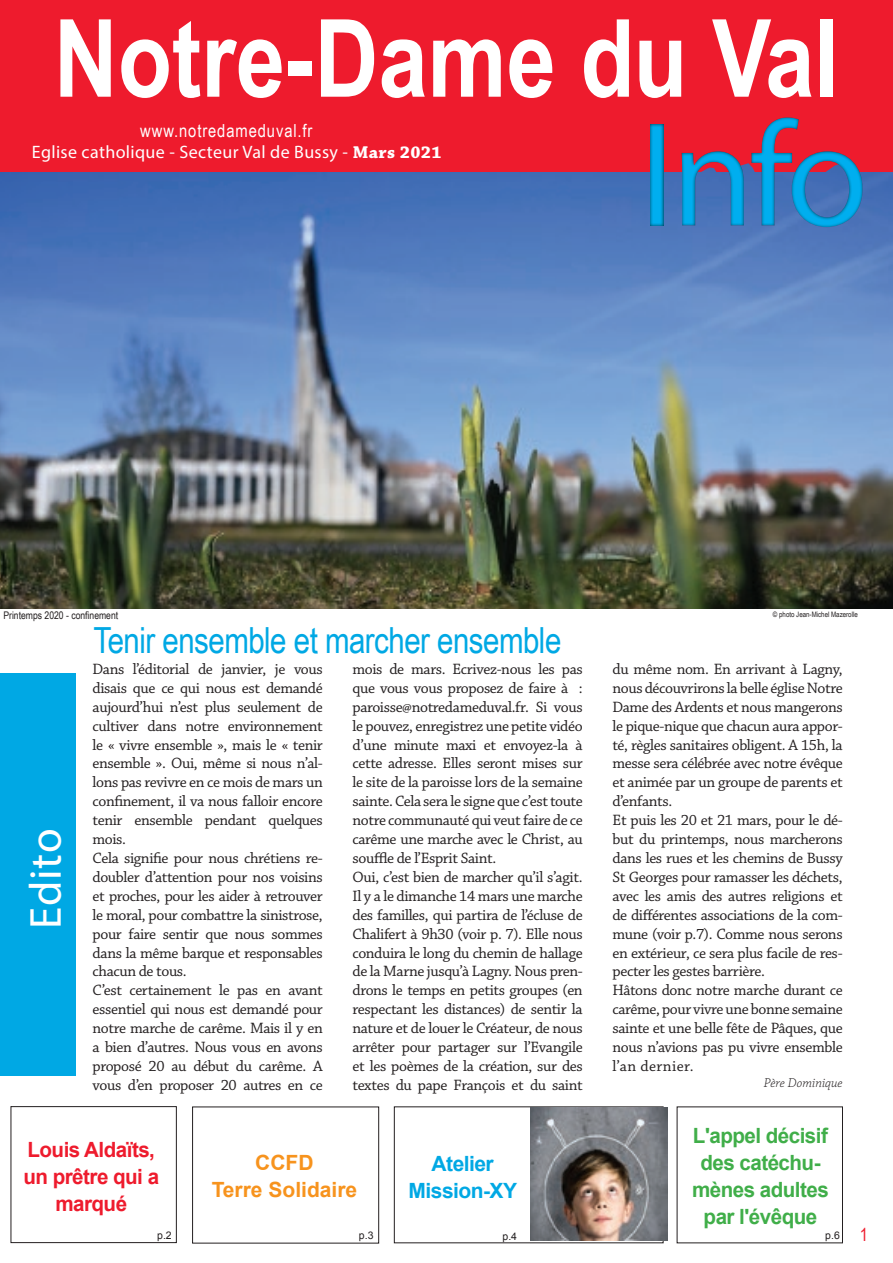
<style>
.page{position:relative;width:893px;height:1263px;background:#fff}
.page>*{position:absolute;margin:0;border:0;box-sizing:border-box;transform-origin:0 0}
.t1{font:150px "Myriad Pro";color:#00aeef}
.t2{font:700 108px "Arial Narrow";color:#fff}
.t3{font:45px "Myriad Pro";letter-spacing:.02em;color:#fff}
.t4{font:36px "Arial Narrow";letter-spacing:-.015em;color:#00a8e4}
.t5{font:700 21px/27px "Arial";letter-spacing:-.025em;color:#40ae49;text-align:center}
.t6{font:700 21px/27px "Arial";letter-spacing:-.025em;color:#ee1b2d;text-align:center}
.t7{font:700 21px/27px "Arial";color:#f7931d;text-align:center}
.t8{font:700 21px/27px "Arial";letter-spacing:-.025em;color:#00a8e4;text-align:center}
.t9{font:18px "Myriad Pro";letter-spacing:.02em;color:#fff}
.t10{font:18px "Arial Narrow";letter-spacing:.05em;color:#fff}
.t11{font:18px "Arial Narrow";color:#ee1b2d}
.t12{font:15.75px/18.9px "Chaparral Pro";letter-spacing:-.025em;color:#231f20}
.t13{font:italic 300 13.5px "Chaparral Pro";color:#231f20}
.t14{font:10.5px "Arial Narrow";color:#231f20}
.t15{font:10.5px "Arial";color:#231f20}
.t16{font:7.5px "Arial Narrow";color:#231f20}
.s1{font-family:"Chaparral Pro";font-weight:700}
</style>
<div class="page">
<div style="left:192px;top:1107px;width:187px;height:136px;border:1px solid #231f20"></div>
<img style="left:0;top:172px;width:893px;height:436px">
<div style="left:0;top:0;width:893px;height:172px;background:#ee1b2d"></div>
<div style="left:0;top:673px;width:75px;height:403px;background:#00a8e4"></div>
<div style="left:11px;top:1106px;width:166px;height:137px;border:1px solid #231f20"></div>
<div style="left:603px;top:83px;width:290px;height:207px;background:#231f20;opacity:.75"></div>
<img style="left:531px;top:1108px;width:137px;height:132px">
<h2 class="t2" style="left:54px;top:-23px;width:787px">Notre-Dame du Val</h2>
<p class="t10" style="left:140px;top:118px;width:174px">www.notredameduval.fr</p>
<h1 class="t1" style="left:639px;top:83px;width:231px">Info</h1>
<p class="t9" style="left:32px;top:141px;width:411px">Eglise catholique - Secteur Val de Bussy - <span class="s1">Mars 2021</span></p>
<p class="t14" style="left:3px;top:607px;width:116px">Printemps 2020 - confinement</p>
<h3 class="t4" style="left:94px;top:614px;width:469px">Tenir ensemble et marcher ensemble</h3>
<p class="t16" style="left:773px;top:609px;width:86px">© photo Jean-Michel Mazerolle</p>
<h3 class="t3" style="left:18px;top:929px;width:102px;rotate:-90deg">Edito</h3>
<p class="t12" style="left:93px;top:660px;width:232px">Dans l’éditorial de janvier, je vous disais que ce qui nous est demandé aujourd’hui n’est plus seulement de cultiver dans notre environnement le « vivre ensemble », mais le « tenir ensemble ». Oui, même si nous n’al&shy;lons pas revivre en ce mois de mars un confinement, il va nous falloir encore tenir ensemble pendant quelques mois.<br>Cela signifie pour nous chrétiens re&shy;doubler d’attention pour nos voisins et proches, pour les aider à retrouver le moral, pour combattre la sinistrose, pour faire sentir que nous sommes dans la même barque et responsables chacun de tous.<br>C’est certainement le pas en avant essentiel qui nous est demandé pour notre marche de carême. Mais il y en a bien d’autres. Nous vous en avons proposé 20 au début du carême. A vous d’en proposer 20 autres en ce</p>
<p class="t12" style="left:353px;top:660px;width:232px">mois de mars. Ecrivez-nous les pas que vous vous proposez de faire à : paroisse@notredameduval.fr. Si vous le pouvez, enregistrez une petite vidéo d’une minute maxi et envoyez-la à cette adresse. Elles seront mises sur le site de la paroisse lors de la semaine sainte. Cela sera le signe que c’est toute notre communauté qui veut faire de ce carême une marche avec le Christ, au souffle de l’Esprit Saint.<br>Oui, c’est bien de marcher qu’il s’agit.<br>Il y a le dimanche 14 mars une marche des familles, qui partira de l’écluse de Chalifert à 9h30 (voir p. 7). Elle nous conduira le long du chemin de hallage de la Marne jusqu’à Lagny. Nous pren&shy;drons le temps en petits groupes (en respectant les distances) de sentir la nature et de louer le Créateur, de nous arrêter pour partager sur l’Evangile et les poèmes de la création, sur des textes du pape François et du saint</p>
<p class="t12" style="left:612px;top:660px;width:232px">du même nom. En arrivant à Lagny, nous découvrirons la belle église Notre Dame des Ardents et nous mangerons le pique-nique que chacun aura appor&shy;té, règles sanitaires obligent. A 15h, la messe sera célébrée avec notre évêque et animée par un groupe de parents et d’enfants.<br>Et puis les 20 et 21 mars, pour le dé&shy;but du printemps, nous marcherons dans les rues et les chemins de Bussy St Georges pour ramasser les déchets, avec les amis des autres religions et de différentes associations de la com&shy;mune (voir p.7). Comme nous serons en extérieur, ce sera plus facile de res&shy;pecter les gestes barrière.<br>Hâtons donc notre marche durant ce carême, pour vivre une bonne semaine sainte et une belle fête de Pâques, que nous n’avions pas pu vivre ensemble l’an dernier.</p>
<p class="t13" style="left:764px;top:1075px;width:80px">Père Dominique</p>
<h3 class="t6" style="left:23px;top:1137px;width:137px">Louis Aldaïts, un prêtre qui a marqué</h3>
<h3 class="t7" style="left:212px;top:1149px;width:147px">CCFD<br>Terre Solidaire</h3>
<h3 class="t8" style="left:409px;top:1151px;width:110px">Atelier<br>Mission-XY</h3>
<h3 class="t5" style="left:692px;top:1122px;width:138px">L'appel décisif des catéchu&shy;mènes adultes par l'évêque</h3>
<p class="t15" style="left:157px;top:1229px;width:16px">p.2</p>
<p class="t15" style="left:825px;top:1228px;width:16px">p.6</p>
<p class="t15" style="left:359px;top:1229px;width:16px">p.3</p>
<p class="t15" style="left:503px;top:1229px;width:16px">p.4</p>
<p class="t11" style="left:860px;top:1221px;width:10px">1</p>
</div>
